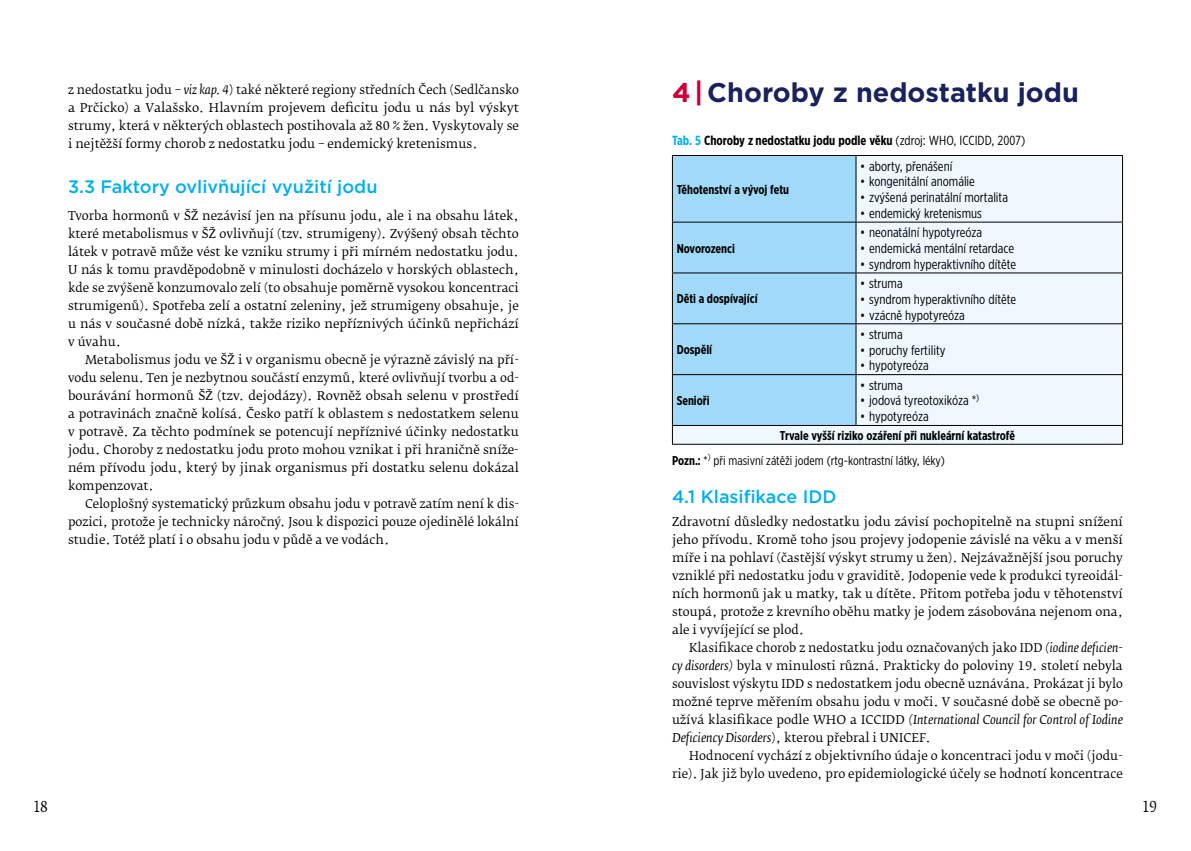
<style>
.page{position:relative;width:1191px;height:851px;background:#fff}
.page>*{position:absolute;margin:0;border:0;box-sizing:border-box;transform-origin:0 0}
.t1{font:700 27px "Gotham";color:#1a225c}
.t2{font:500 18px "Gotham";color:#00b0eb}
.t3{font:15px "Fedra Serif B Pro";color:#000;scale:.85 1}
.t4{font:13.5px "Gotham X Narrow";color:#000}
.t5{font:700 13.2px "Gotham X Narrow";color:#000}
.t6{font:700 12.75px/24.8px "Gotham X Narrow";color:#000}
.t7{font:12px/18px "Fedra Serif B Pro";color:#000;text-align:justify}
.s1{font-style:italic}
.s2{color:#ce0237}
.s3{color:#00b0eb}
.s4{font-weight:400}
</style>
<div class="page">
<svg style="left:673px;top:156px;width:449px;height:288px;background:#cfebfa"></svg>
<hr style="left:672px;top:155px;width:184px;height:1px;background:#000">
<hr style="left:672px;top:156px;width:1px;height:66px;background:#000">
<hr style="left:856px;top:155px;width:267px;height:1px;background:#000">
<hr style="left:855px;top:156px;width:1px;height:66px;background:#000">
<hr style="left:1122px;top:156px;width:1px;height:66px;background:#000">
<hr style="left:672px;top:222px;width:184px;height:1px;background:#000">
<hr style="left:672px;top:222px;width:1px;height:50px;background:#000">
<hr style="left:856px;top:222px;width:267px;height:1px;background:#000">
<hr style="left:855px;top:222px;width:1px;height:50px;background:#000">
<hr style="left:1122px;top:222px;width:1px;height:50px;background:#000">
<hr style="left:672px;top:272px;width:184px;height:1px;background:#000">
<hr style="left:672px;top:273px;width:1px;height:50px;background:#000">
<hr style="left:856px;top:272px;width:267px;height:1px;background:#000">
<hr style="left:855px;top:273px;width:1px;height:50px;background:#000">
<hr style="left:1122px;top:273px;width:1px;height:50px;background:#000">
<hr style="left:672px;top:323px;width:184px;height:1px;background:#000">
<hr style="left:672px;top:324px;width:1px;height:50px;background:#000">
<hr style="left:856px;top:323px;width:267px;height:1px;background:#000">
<hr style="left:855px;top:324px;width:1px;height:50px;background:#000">
<hr style="left:1122px;top:324px;width:1px;height:50px;background:#000">
<hr style="left:672px;top:374px;width:184px;height:1px;background:#000">
<hr style="left:672px;top:375px;width:1px;height:50px;background:#000">
<hr style="left:856px;top:374px;width:267px;height:1px;background:#000">
<hr style="left:855px;top:375px;width:1px;height:50px;background:#000">
<hr style="left:1122px;top:375px;width:1px;height:50px;background:#000">
<svg style="left:672px;top:426px;width:1px;height:18px"></svg>
<svg style="left:1122px;top:426px;width:1px;height:18px"></svg>
<hr style="left:672px;top:444px;width:184px;height:1px;background:#000">
<hr style="left:856px;top:444px;width:267px;height:1px;background:#000">
<hr style="left:672px;top:425px;width:184px;height:1px;background:#000">
<hr style="left:856px;top:425px;width:267px;height:1px;background:#000">
<p class="t7" style="left:68px;top:80px;width:452px">z nedostatku jodu – <span class="s1">viz kap. 4</span>) také některé regiony středních Čech (Sedlčansko a Prčicko) a Valašsko. Hlavním projevem deficitu jodu u nás byl výskyt strumy, která v některých oblastech postihovala až 80 % žen. Vyskytovaly se i nejtěžší formy chorob z nedostatku jodu – endemický kretenismus.</p>
<h2 class="t2" style="left:68px;top:175px;width:311px">3.3 Faktory ovlivňující využití jodu</h2>
<p class="t7" style="left:68px;top:206px;width:452px">Tvorba hormonů v ŠŽ nezávisí jen na přísunu jodu, ale i na obsahu látek, které metabolismus v ŠŽ ovlivňují (tzv. strumigeny). Zvýšený obsah těchto látek v potravě může vést ke vzniku strumy i při mírném nedostatku jodu.<br>U nás k tomu pravděpodobně v minulosti docházelo v horských oblastech, kde se zvýšeně konzumovalo zelí (to obsahuje poměrně vysokou koncentraci strumigenů). Spotřeba zelí a ostatní zeleniny, jež strumigeny obsahuje, je u nás v současné době nízká, takže riziko nepříznivých účinků nepřichází v úvahu.</p>
<p class="t7" style="left:68px;top:350px;width:452px;text-indent:17px">Metabolismus jodu ve ŠŽ i v organismu obecně je výrazně závislý na pří&shy;vodu selenu. Ten je nezbytnou součástí enzymů, které ovlivňují tvorbu a od&shy;bourávání hormonů ŠŽ (tzv. dejodázy). Rovněž obsah selenu v prostředí a potravinách značně kolísá. Česko patří k oblastem s nedostatkem selenu v potravě. Za těchto podmínek se potencují nepříznivé účinky nedostatku jodu. Choroby z nedostatku jodu proto mohou vznikat i při hraničně sníže&shy;ném přívodu jodu, který by jinak organismus při dostatku selenu dokázal kompenzovat.</p>
<p class="t7" style="left:68px;top:494px;width:452px;text-indent:17px">Celoplošný systematický průzkum obsahu jodu v potravě zatím není k dis&shy;pozici, protože je technicky náročný. Jsou k dispozici pouze ojedinělé lokální studie. Totéž platí i o obsahu jodu v půdě a ve vodách.</p>
<h1 class="t1" style="left:672px;top:75px;width:408px"><span class="s2">4 |</span> Choroby z nedostatku jodu</h1>
<p class="t5" style="left:672px;top:132px;width:355px"><span class="s3">Tab. 5</span> Choroby z nedostatku jodu podle věku <span class="s4">(zdroj: WHO, ICCIDD, 2007)</span></p>
<p class="t6" style="left:676px;top:177px;width:114px">Těhotenství a vývoj fetu</p>
<p class="t4" style="left:860px;top:158px;width:94px">• aborty, přenášení</p>
<p class="t4" style="left:860px;top:173px;width:116px">• kongenitální anomálie</p>
<p class="t4" style="left:860px;top:189px;width:149px">• zvýšená perinatální mortalita</p>
<p class="t4" style="left:860px;top:205px;width:123px">• endemický kretenismus</p>
<p class="t6" style="left:676px;top:236px;width:60px">Novorozenci</p>
<p class="t6" style="left:676px;top:286px;width:82px">Děti a dospívající</p>
<p class="t6" style="left:676px;top:337px;width:37px">Dospělí</p>
<p class="t4" style="left:860px;top:224px;width:123px">• neonatální hypotyreóza</p>
<p class="t4" style="left:860px;top:240px;width:155px">• endemická mentální retardace</p>
<p class="t4" style="left:860px;top:256px;width:157px">• syndrom hyperaktivního dítěte</p>
<p class="t4" style="left:860px;top:275px;width:44px">• struma</p>
<p class="t4" style="left:860px;top:291px;width:157px">• syndrom hyperaktivního dítěte</p>
<p class="t4" style="left:860px;top:307px;width:106px">• vzácně hypotyreóza</p>
<p class="t4" style="left:860px;top:326px;width:44px">• struma</p>
<p class="t4" style="left:860px;top:342px;width:87px">• poruchy fertility</p>
<p class="t4" style="left:860px;top:357px;width:70px">• hypotyreóza</p>
<p class="t4" style="left:860px;top:377px;width:44px">• struma</p>
<p class="t4" style="left:860px;top:392px;width:120px">• jodová tyreotoxikóza *<sup>)</sup></p>
<p class="t4" style="left:860px;top:408px;width:70px">• hypotyreóza</p>
<p class="t6" style="left:672px;top:423px;width:344px;text-indent:108px">Trvale vyšší riziko ozáření při nukleární katastrofě<br>Pozn.: <span class="s4">*</span><sup>)</sup> <span class="s4">při masivní zátěži jodem (rtg-kontrastní látky, léky)</span></p>
<h2 class="t2" style="left:672px;top:485px;width:166px">4.1 Klasifikace IDD</h2>
<p class="t7" style="left:672px;top:512px;width:452px">Zdravotní důsledky nedostatku jodu závisí pochopitelně na stupni snížení jeho přívodu. Kromě toho jsou projevy jodopenie závislé na věku a v menší míře i na pohlaví (častější výskyt strumy u žen). Nejzávažnější jsou poruchy vzniklé při nedostatku jodu v graviditě. Jodopenie vede k produkci tyreoidál&shy;ních hormonů jak u matky, tak u dítěte. Přitom potřeba jodu v těhotenství stoupá, protože z krevního oběhu matky je jodem zásobována nejenom ona, ale i vyvíjející se plod.</p>
<p class="t7" style="left:672px;top:638px;width:452px;text-indent:17px">Klasifikace chorob z nedostatku jodu označovaných jako IDD <span class="s1">(iodine deficien&shy;cy disorders)</span> byla v minulosti různá. Prakticky do poloviny 19. století nebyla souvislost výskytu IDD s nedostatkem jodu obecně uznávána. Prokázat ji bylo možné teprve měřením obsahu jodu v moči. V současné době se obecně po&shy;užívá klasifikace podle WHO a ICCIDD <span class="s1">(International Council for Control of Iodine Deficiency Disorders</span>), kterou přebral i UNICEF.</p>
<p class="t7" style="left:672px;top:746px;width:452px;text-align:right">Hodnocení vychází z objektivního údaje o koncentraci jodu v moči (jodu&shy;rie). Jak již bylo uvedeno, pro epidemiologické účely se hodnotí koncentrace</p>
<p class="t6" style="left:676px;top:388px;width:35px">Senioři</p>
<p class="t3" style="left:34px;top:796px;width:17px">18</p>
<p class="t3" style="left:1143px;top:796px;width:18px">19</p>
</div>
